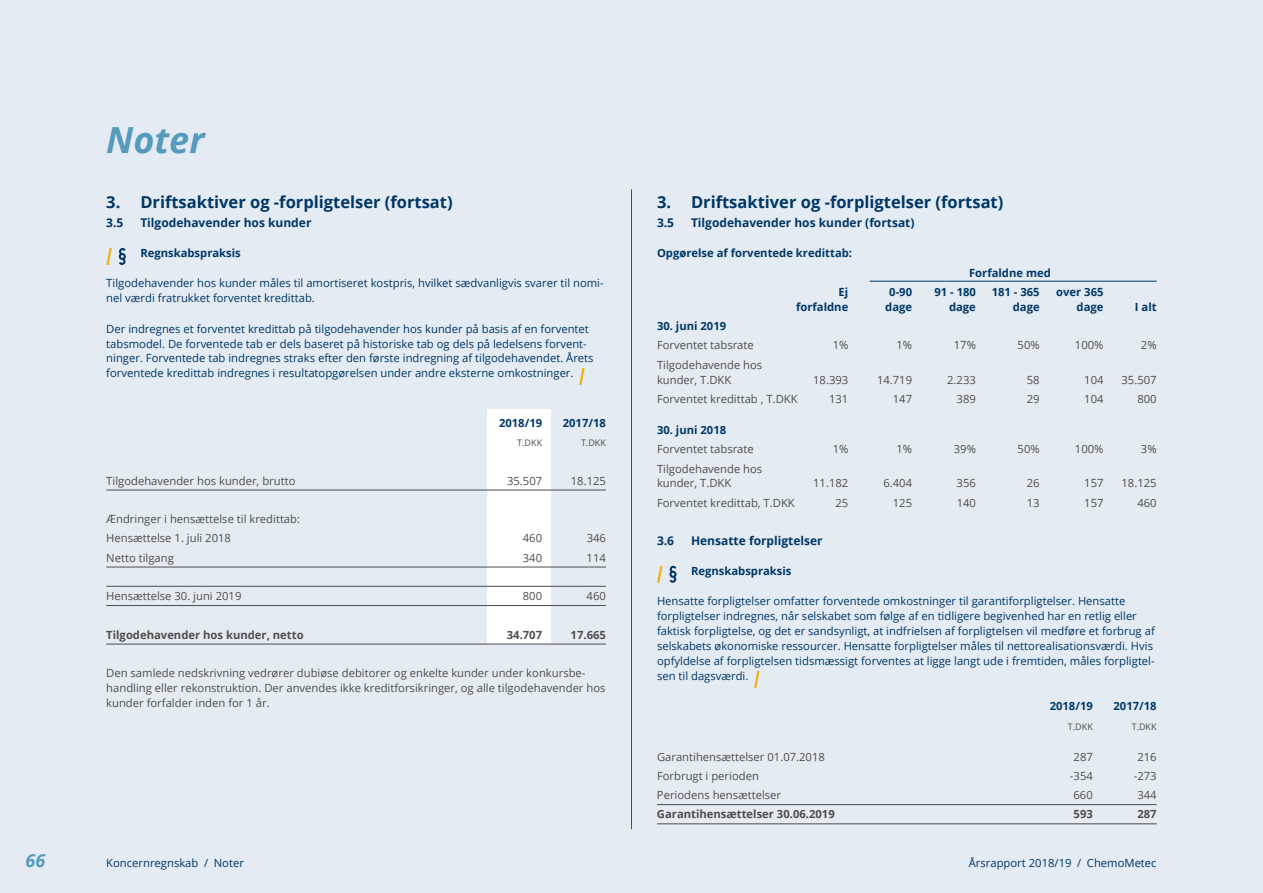
<style>
.page{position:relative;width:1263px;height:893px;background:#e4ebf2}
.page>*{position:absolute;margin:0;border:0;box-sizing:border-box;transform-origin:0 0}
.t1{font:italic 700 36px "Open Sans";color:#569bbe}
.t2{font:italic 700 18px "Open Sans";color:#569bbe}
.t3{font:700 16.5px "Open Sans";color:#003768}
.t4{font:700 12px "Open Sans";color:#003768}
.t5{font:11.25px/15px "Open Sans";color:#003768}
.t6{font:11.25px/15px "Open Sans";color:#4d4d4f}
.t7{font:700 11.25px "Open Sans";color:#003768}
.t8{font:700 11.25px "Open Sans";color:#4d4d4f}
.t9{font:9px "Open Sans";color:#4d4d4f}
</style>
<div class="page">
<hr style="left:631px;top:189px;width:1px;height:640px;background:#4d4d4f">
<div style="left:487px;top:409px;width:64px;height:235px;background:#fff"></div>
<hr style="left:106px;top:490px;width:500px;height:1px;background:#4d4d4f">
<hr style="left:106px;top:567px;width:500px;height:1px;background:#4d4d4f">
<hr style="left:106px;top:586px;width:500px;height:1px;background:#4d4d4f">
<hr style="left:106px;top:605px;width:500px;height:1px;background:#4d4d4f">
<hr style="left:106px;top:644px;width:500px;height:1px;background:#4d4d4f">
<svg style="left:106px;top:248px;width:6px;height:17px"></svg>
<svg style="left:119px;top:248px;width:7px;height:17px"></svg>
<svg style="left:579px;top:368px;width:6px;height:17px"></svg>
<hr style="left:870px;top:281px;width:287px;height:1px;background:#003768">
<hr style="left:657px;top:804px;width:500px;height:1px;background:#4d4d4f">
<hr style="left:657px;top:824px;width:500px;height:1px;background:#4d4d4f">
<svg style="left:657px;top:566px;width:6px;height:17px"></svg>
<svg style="left:669px;top:566px;width:8px;height:17px"></svg>
<svg style="left:754px;top:671px;width:6px;height:17px"></svg>
<h1 class="t1" style="left:106px;top:114px;width:100px">Noter</h1>
<h3 class="t3" style="left:106px;top:191px;width:348px">3. Driftsaktiver og -forpligtelser (fortsat)</h3>
<p class="t4" style="left:106px;top:215px;width:19px">3.5</p>
<p class="t4" style="left:140px;top:215px;width:173px">Tilgodehavender hos kunder</p>
<p class="t7" style="left:140px;top:245px;width:102px">Regnskabspraksis</p>
<p class="t5" style="left:106px;top:276px;width:499px">Tilgodehavender hos kunder måles til amortiseret kostpris, hvilket sædvanligvis svarer til nomi&shy;nel værdi fratrukket forventet kredittab.</p>
<p class="t5" style="left:106px;top:321px;width:489px">Der indregnes et forventet kredittab på tilgodehavender hos kunder på basis af en forventet tabsmodel. De forventede tab er dels baseret på historiske tab og dels på ledelsens forvent&shy;ninger. Forventede tab indregnes straks efter den første indregning af tilgodehavendet. Årets forventede kredittab indregnes i resultatopgørelsen under andre eksterne omkostninger.</p>
<p class="t7" style="left:499px;top:415px;width:45px">2018/19</p>
<p class="t7" style="left:563px;top:415px;width:45px">2017/18</p>
<p class="t9" style="left:517px;top:437px;width:26px">T.DKK</p>
<p class="t9" style="left:581px;top:437px;width:26px">T.DKK</p>
<p class="t6" style="left:106px;top:473px;width:191px">Tilgodehavender hos kunder, brutto</p>
<p class="t6" style="left:507px;top:473px;width:37px">35.507</p>
<p class="t6" style="left:571px;top:473px;width:37px">18.125</p>
<p class="t6" style="left:106px;top:509px;width:195px;line-height:19.2px">Ændringer i hensættelse til kredittab:<br>Hensættelse 1. juli 2018</p>
<p class="t6" style="left:523px;top:530px;width:21px">460</p>
<p class="t6" style="left:587px;top:530px;width:21px">346</p>
<p class="t6" style="left:106px;top:550px;width:69px">Netto tilgang</p>
<p class="t6" style="left:523px;top:550px;width:21px">340</p>
<p class="t6" style="left:587px;top:550px;width:21px">114</p>
<p class="t6" style="left:106px;top:588px;width:137px">Hensættelse 30. juni 2019</p>
<p class="t6" style="left:523px;top:588px;width:21px">800</p>
<p class="t6" style="left:587px;top:588px;width:21px">460</p>
<p class="t8" style="left:106px;top:626px;width:199px">Tilgodehavender hos kunder, netto</p>
<p class="t8" style="left:507px;top:626px;width:37px">34.707</p>
<p class="t8" style="left:571px;top:626px;width:37px">17.665</p>
<p class="t6" style="left:106px;top:665px;width:501px">Den samlede nedskrivning vedrører dubiøse debitorer og enkelte kunder under konkursbe&shy;handling eller rekonstruktion. Der anvendes ikke kreditforsikringer, og alle tilgodehavender hos kunder forfalder inden for 1 år.</p>
<h3 class="t3" style="left:657px;top:191px;width:348px">3. Driftsaktiver og -forpligtelser (fortsat)</h3>
<p class="t4" style="left:657px;top:215px;width:19px">3.5</p>
<p class="t4" style="left:691px;top:215px;width:225px">Tilgodehavender hos kunder (fortsat)</p>
<p class="t7" style="left:657px;top:245px;width:197px">Opgørelse af forventede kredittab:</p>
<p class="t7" style="left:969px;top:265px;width:83px">Forfaldne med</p>
<p class="t7" style="left:839px;top:284px;width:11px">Ej</p>
<p class="t7" style="left:889px;top:284px;width:24px">0-90</p>
<p class="t7" style="left:934px;top:284px;width:43px">91 - 180</p>
<p class="t7" style="left:992px;top:284px;width:50px">181 - 365</p>
<p class="t7" style="left:1056px;top:284px;width:49px">over 365</p>
<p class="t7" style="left:796px;top:299px;width:54px">forfaldne</p>
<p class="t7" style="left:885px;top:299px;width:28px">dage</p>
<p class="t7" style="left:949px;top:299px;width:28px">dage</p>
<p class="t7" style="left:1013px;top:299px;width:28px">dage</p>
<p class="t7" style="left:1076px;top:299px;width:28px">dage</p>
<p class="t7" style="left:1135px;top:299px;width:23px">I alt</p>
<p class="t7" style="left:657px;top:318px;width:71px">30. juni 2019</p>
<p class="t6" style="left:657px;top:338px;width:98px">Forventet tabsrate</p>
<p class="t6" style="left:833px;top:338px;width:17px">1%</p>
<p class="t6" style="left:896px;top:338px;width:17px">1%</p>
<p class="t6" style="left:954px;top:338px;width:24px">17%</p>
<p class="t6" style="left:1017px;top:338px;width:24px">50%</p>
<p class="t6" style="left:1075px;top:338px;width:30px">100%</p>
<p class="t6" style="left:1141px;top:338px;width:17px">2%</p>
<p class="t6" style="left:657px;top:357px;width:107px">Tilgodehavende hos kunder, T.DKK</p>
<p class="t6" style="left:813px;top:372px;width:37px">18.393</p>
<p class="t6" style="left:877px;top:372px;width:37px">14.719</p>
<p class="t6" style="left:947px;top:372px;width:30px">2.233</p>
<p class="t6" style="left:1027px;top:372px;width:14px">58</p>
<p class="t6" style="left:1084px;top:372px;width:21px">104</p>
<p class="t6" style="left:1121px;top:372px;width:37px">35.507</p>
<p class="t6" style="left:657px;top:391px;width:142px">Forventet kredittab , T.DKK</p>
<p class="t6" style="left:829px;top:391px;width:21px">131</p>
<p class="t6" style="left:893px;top:391px;width:21px">147</p>
<p class="t6" style="left:957px;top:391px;width:21px">389</p>
<p class="t6" style="left:1027px;top:391px;width:14px">29</p>
<p class="t6" style="left:1084px;top:391px;width:21px">104</p>
<p class="t6" style="left:1137px;top:391px;width:21px">800</p>
<p class="t7" style="left:657px;top:422px;width:71px">30. juni 2018</p>
<p class="t6" style="left:657px;top:441px;width:98px">Forventet tabsrate</p>
<p class="t6" style="left:833px;top:441px;width:17px">1%</p>
<p class="t6" style="left:896px;top:441px;width:17px">1%</p>
<p class="t6" style="left:954px;top:441px;width:24px">39%</p>
<p class="t6" style="left:1017px;top:441px;width:24px">50%</p>
<p class="t6" style="left:1075px;top:441px;width:30px">100%</p>
<p class="t6" style="left:1141px;top:441px;width:17px">3%</p>
<p class="t6" style="left:657px;top:461px;width:107px">Tilgodehavende hos kunder, T.DKK</p>
<p class="t6" style="left:813px;top:476px;width:37px">11.182</p>
<p class="t6" style="left:883px;top:476px;width:30px">6.404</p>
<p class="t6" style="left:957px;top:476px;width:21px">356</p>
<p class="t6" style="left:1027px;top:476px;width:14px">26</p>
<p class="t6" style="left:1084px;top:476px;width:21px">157</p>
<p class="t6" style="left:1121px;top:476px;width:37px">18.125</p>
<p class="t6" style="left:657px;top:495px;width:139px">Forventet kredittab, T.DKK</p>
<p class="t6" style="left:835px;top:495px;width:14px">25</p>
<p class="t6" style="left:893px;top:495px;width:21px">125</p>
<p class="t6" style="left:957px;top:495px;width:21px">140</p>
<p class="t6" style="left:1027px;top:495px;width:14px">13</p>
<p class="t6" style="left:1084px;top:495px;width:21px">157</p>
<p class="t6" style="left:1137px;top:495px;width:21px">460</p>
<p class="t4" style="left:657px;top:532px;width:19px">3.6</p>
<p class="t4" style="left:691px;top:532px;width:133px">Hensatte forpligtelser</p>
<p class="t7" style="left:691px;top:563px;width:102px">Regnskabspraksis</p>
<p class="t5" style="left:657px;top:593px;width:499px">Hensatte forpligtelser omfatter forventede omkostninger til garantiforpligtelser. Hensatte forpligtelser indregnes, når selskabet som følge af en tidligere begivenhed har en retlig eller faktisk forpligtelse, og det er sandsynligt, at indfrielsen af forpligtelsen vil medføre et forbrug af selskabets økonomiske ressourcer. Hensatte forpligtelser måles til nettorealisationsværdi. Hvis opfyldelse af forpligtelsen tidsmæssigt forventes at ligge langt ude i fremtiden, måles forpligtel&shy;sen til dagsværdi.</p>
<p class="t7" style="left:1050px;top:698px;width:45px">2018/19</p>
<p class="t7" style="left:1113px;top:698px;width:45px">2017/18</p>
<p class="t9" style="left:1068px;top:720px;width:26px">T.DKK</p>
<p class="t9" style="left:1132px;top:720px;width:26px">T.DKK</p>
<p class="t6" style="left:657px;top:749px;width:169px">Garantihensættelser 01.07.2018</p>
<p class="t6" style="left:1073px;top:749px;width:21px">287</p>
<p class="t6" style="left:1137px;top:749px;width:21px">216</p>
<p class="t6" style="left:657px;top:768px;width:103px">Forbrugt i perioden</p>
<p class="t6" style="left:1070px;top:768px;width:24px">-354</p>
<p class="t6" style="left:1134px;top:768px;width:24px">-273</p>
<p class="t6" style="left:657px;top:787px;width:126px">Periodens hensættelser</p>
<p class="t6" style="left:1073px;top:787px;width:21px">660</p>
<p class="t6" style="left:1137px;top:787px;width:21px">344</p>
<p class="t8" style="left:657px;top:806px;width:179px">Garantihensættelser 30.06.2019</p>
<p class="t8" style="left:1073px;top:806px;width:21px">593</p>
<p class="t8" style="left:1137px;top:806px;width:21px">287</p>
<h2 class="t2" style="left:26px;top:848px;width:21px">66</h2>
<p class="t5" style="left:106px;top:856px;width:139px">Koncernregnskab / Noter</p>
<p class="t5" style="left:969px;top:856px;width:189px">Årsrapport 2018/19 / ChemoMetec</p>
</div>
